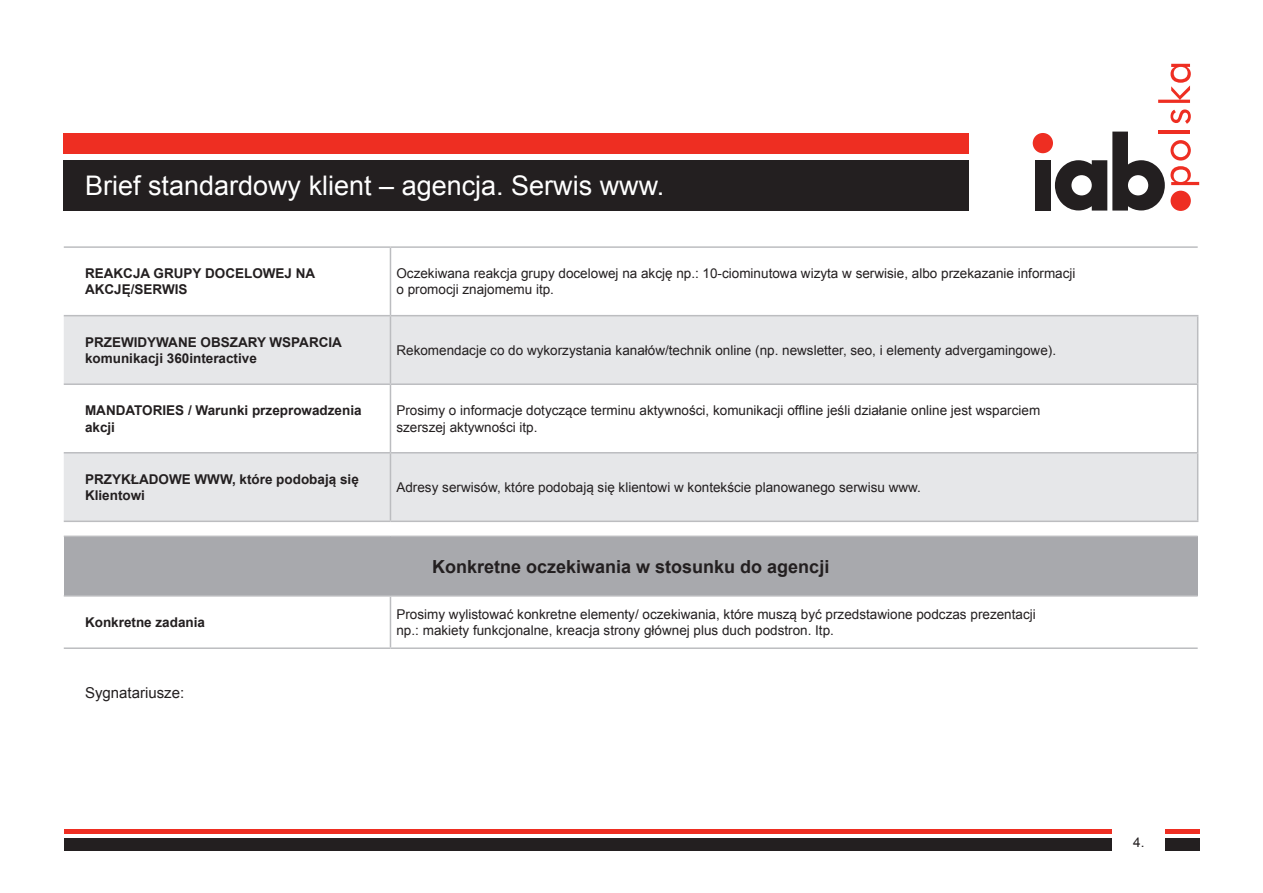
<style>
.page{position:relative;width:1263px;height:893px;background:#fff}
.page>*{position:absolute;margin:0;border:0;box-sizing:border-box;transform-origin:0 0}
.t1{font:27px "Arial";color:#fff}
.t2{font:700 18px "Arial";color:#231f20}
.t3{font:15px "Arial";color:#231f20}
.t4{font:13.5px "Arial";color:#231f20}
.t5{font:700 13.5px "Arial";color:#231f20}
</style>
<div class="page">
<hr style="left:1158px;top:130px;width:32px;height:3px;background:#ee2e22">
<svg style="left:1170px;top:109px;width:21px;height:15px"></svg>
<svg style="left:1158px;top:64px;width:33px;height:39px"></svg>
<div style="left:1033px;top:133px;width:20px;height:20px;background:#ee2e22;border-radius:50%"></div>
<div style="left:1035px;top:160px;width:16px;height:51px;background:#231f20"></div>
<svg style="left:1055px;top:132px;width:144px;height:79px"></svg>
<div style="left:64px;top:160px;width:905px;height:51px;background:#231f20"></div>
<div style="left:64px;top:133px;width:905px;height:20px;background:#ee2e22"></div>
<div style="left:64px;top:829px;width:1135px;height:5px;background:#ee2e22"></div>
<div style="left:64px;top:838px;width:1135px;height:13px;background:#231f20"></div>
<div style="left:1112px;top:820px;width:53px;height:39px;background:#fff"></div>
<svg style="left:64px;top:316px;width:1133px;height:205px;fill:#e6e7e9"></svg>
<hr style="left:64px;top:246px;width:326px;height:2px;background:#bcbdc0">
<hr style="left:390px;top:246px;width:808px;height:2px;background:#bcbdc0">
<hr style="left:390px;top:248px;width:1px;height:67px;background:#bcbdc0">
<hr style="left:64px;top:315px;width:326px;height:1px;background:#bcbdc0">
<hr style="left:390px;top:315px;width:808px;height:1px;background:#bcbdc0">
<hr style="left:390px;top:316px;width:1px;height:67px;background:#bcbdc0">
<hr style="left:390px;top:385px;width:1px;height:67px;background:#bcbdc0">
<hr style="left:390px;top:453px;width:1px;height:68px;background:#bcbdc0">
<hr style="left:1197px;top:316px;width:1px;height:67px;background:#bcbdc0">
<hr style="left:1197px;top:385px;width:1px;height:67px;background:#bcbdc0">
<hr style="left:1197px;top:453px;width:1px;height:68px;background:#bcbdc0">
<hr style="left:64px;top:383px;width:326px;height:2px;background:#bcbdc0">
<hr style="left:390px;top:383px;width:808px;height:2px;background:#bcbdc0">
<hr style="left:64px;top:452px;width:326px;height:1px;background:#bcbdc0">
<hr style="left:390px;top:452px;width:808px;height:1px;background:#bcbdc0">
<hr style="left:64px;top:521px;width:326px;height:1px;background:#bcbdc0">
<hr style="left:390px;top:521px;width:808px;height:1px;background:#bcbdc0">
<div style="left:64px;top:536px;width:1134px;height:60px;background:#a8a9ad"></div>
<hr style="left:64px;top:536px;width:326px;height:1px;background:#bcbdc0">
<hr style="left:390px;top:536px;width:808px;height:1px;background:#bcbdc0">
<hr style="left:64px;top:595px;width:326px;height:2px;background:#bcbdc0">
<hr style="left:390px;top:595px;width:808px;height:2px;background:#bcbdc0">
<hr style="left:390px;top:597px;width:1px;height:50px;background:#bcbdc0">
<hr style="left:64px;top:647px;width:326px;height:2px;background:#bcbdc0">
<hr style="left:390px;top:647px;width:808px;height:2px;background:#bcbdc0">
<p class="t1" style="left:85px;top:168px;width:581px">Brief standardowy klient – agencja. Serwis www.</p>
<p class="t5" style="left:85px;top:265px;width:232px">REAKCJA GRUPY DOCELOWEJ NA</p>
<p class="t5" style="left:85px;top:281px;width:104px">AKCJĘ/SERWIS</p>
<p class="t5" style="left:85px;top:333px;width:258px">PRZEWIDYWANE OBSZARY WSPARCIA</p>
<p class="t5" style="left:85px;top:349px;width:173px">komunikacji 360interactive</p>
<p class="t5" style="left:85px;top:402px;width:278px">MANDATORIES / Warunki przeprowadzenia</p>
<p class="t5" style="left:85px;top:418px;width:32px">akcji</p>
<p class="t5" style="left:85px;top:470px;width:275px">PRZYKŁADOWE WWW, które podobają się</p>
<p class="t5" style="left:85px;top:486px;width:62px">Klientowi</p>
<p class="t5" style="left:85px;top:613px;width:122px">Konkretne zadania</p>
<p class="t3" style="left:85px;top:683px;width:101px">Sygnatariusze:</p>
<p class="t4" style="left:396px;top:265px;width:680px">Oczekiwana reakcja grupy docelowej na akcję np.: 10-ciominutowa wizyta w serwisie, albo przekazanie informacji</p>
<p class="t4" style="left:396px;top:281px;width:159px">o promocji znajomemu itp.</p>
<p class="t4" style="left:396px;top:341px;width:661px">Rekomendacje co do wykorzystania kanałów/technik online (np. newsletter, seo, i elementy advergamingowe).</p>
<p class="t4" style="left:396px;top:402px;width:645px">Prosimy o informacje dotyczące terminu aktywności, komunikacji offline jeśli działanie online jest wsparciem</p>
<p class="t4" style="left:396px;top:418px;width:143px">szerszej aktywności itp.</p>
<p class="t4" style="left:396px;top:478px;width:526px">Adresy serwisów, które podobają się klientowi w kontekście planowanego serwisu www.</p>
<p class="t2" style="left:432px;top:554px;width:399px">Konkretne oczekiwania w stosunku do agencji</p>
<p class="t4" style="left:396px;top:605px;width:641px">Prosimy wylistować konkretne elementy/ oczekiwania, które muszą być przedstawione podczas prezentacji</p>
<p class="t4" style="left:396px;top:621px;width:439px">np.: makiety funkcjonalne, kreacja strony głównej plus duch podstron. Itp.</p>
<p class="t4" style="left:1133px;top:834px;width:13px">4.</p>
</div>
